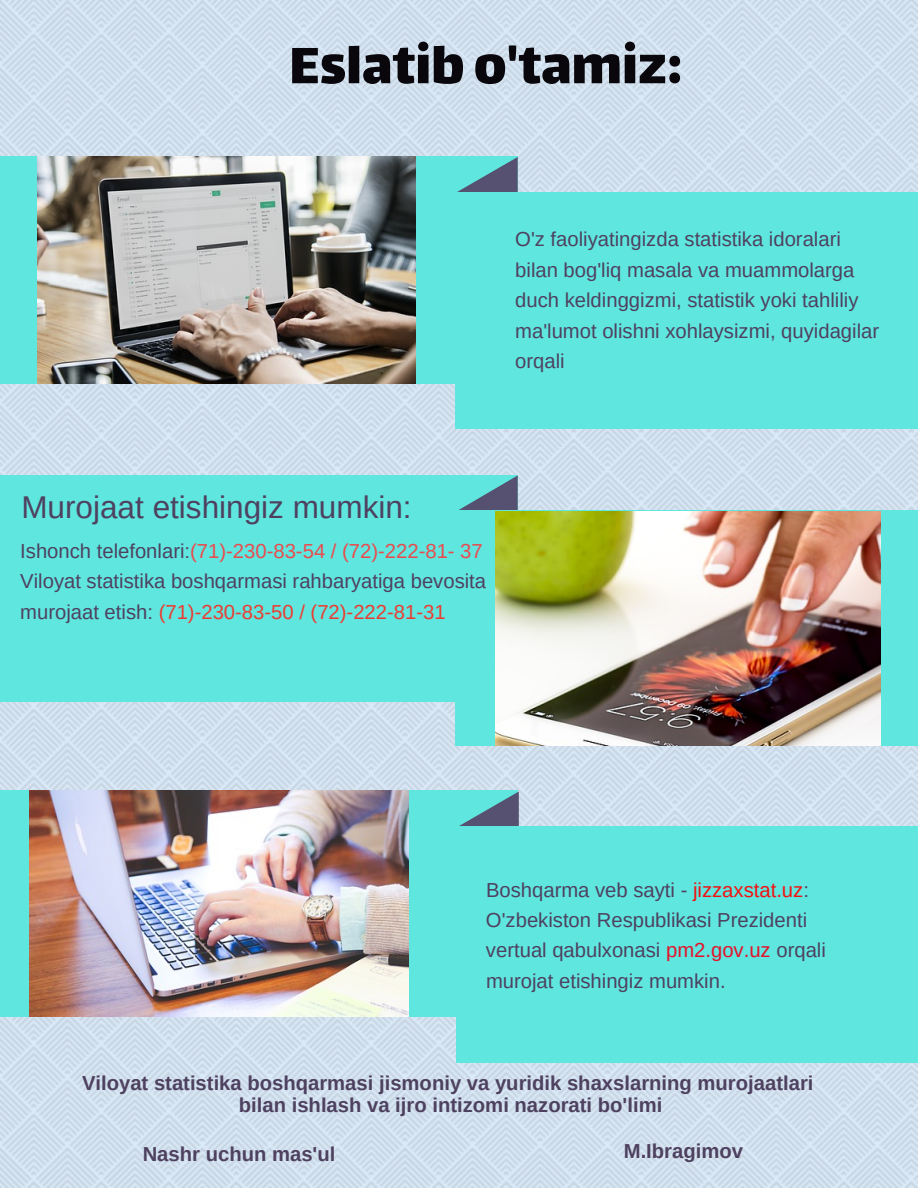
<style>
.page{position:relative;width:918px;height:1188px;background:#d1dfed}
.page>*{position:absolute;margin:0;border:0;box-sizing:border-box;transform-origin:0 0}
.t1{font:61.8px "Lalezar";color:#09070b}
.t2{font:31.5px "Arimo";color:#4e4160}
.t3{font:20.25px/30.3px "Arimo";color:#4e4160}
.t4{font:700 20.25px/21.3px "Arimo";color:#4e4160;text-align:center}
.s1{color:#eb4a4d}
.s2{color:#eb3c32}
.s3{color:#f21111}
.s4{color:#e4122b}
</style>
<div class="page">
<div style="left:0;top:791px;width:518px;height:226px;background:#5fe6de"></div>
<div style="left:0;top:476px;width:518px;height:226px;background:#5fe6de"></div>
<div style="left:0;top:156px;width:518px;height:228px;background:#5fe6de"></div>
<svg style="left:455px;top:475px;width:63px;height:35px"></svg>
<div style="left:456px;top:511px;width:462px;height:235px;background:#5fe6de"></div>
<svg style="left:457px;top:157px;width:61px;height:35px"></svg>
<div style="left:456px;top:192px;width:462px;height:237px;background:#5fe6de"></div>
<svg style="left:459px;top:791px;width:60px;height:36px"></svg>
<div style="left:457px;top:827px;width:461px;height:236px;background:#5fe6de"></div>
<img style="left:29px;top:791px;width:379px;height:226px">
<img style="left:37px;top:156px;width:378px;height:228px">
<img style="left:495px;top:512px;width:386px;height:234px">
<h1 class="t1" style="left:289px;top:26px;width:395px">Eslatib o'tamiz:</h1>
<p class="t3" style="left:515px;top:224px;width:365px">O'z faoliyatingizda statistika idoralari bilan bog'liq masala va muammolarga duch keldinggizmi, statistik yoki tahliliy ma'lumot olishni xohlaysizmi, quyidagilar orqali</p>
<h2 class="t2" style="left:21px;top:487px;width:392px">Murojaat etishingiz mumkin:</h2>
<p class="t3" style="left:20px;top:536px;width:467px">Ishonch telefonlari:<span class="s1">(71)-230-83-54 / (72)-222-81- 37<br></span>Viloyat statistika boshqarmasi rahbaryatiga bevosita murojaat etish: <span class="s2">(71)-230-83-50 / (72)-222-81-31</span></p>
<p class="t3" style="left:486px;top:875px;width:341px">Boshqarma veb sayti - <span class="s3">jizzaxstat.uz</span>:<br>O'zbekiston Respublikasi Prezidenti vertual qabulxonasi <span class="s4">pm2.gov.uz</span> orqali murojat etishingiz mumkin.</p>
<p class="t4" style="left:82px;top:1073px;width:733px">Viloyat statistika boshqarmasi jismoniy va yuridik shaxslarning murojaatlari bilan ishlash va ijro intizomi nazorati bo'limi</p>
<p class="t4" style="left:143px;top:1144px;width:194px">Nashr uchun mas'ul</p>
<p class="t4" style="left:624px;top:1140px;width:121px">M.Ibragimov</p>
</div>
